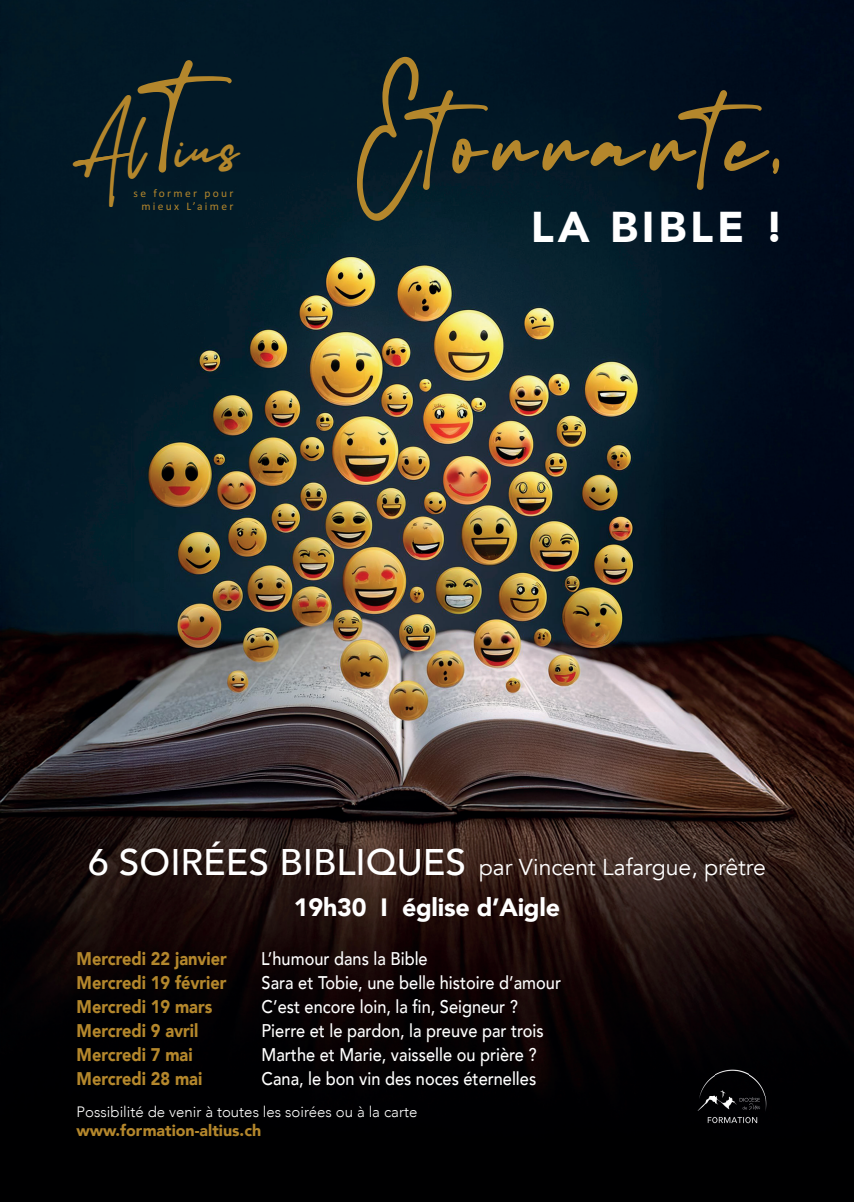
<style>
.page{position:relative;width:854px;height:1202px;background:#fff}
.page>*{position:absolute;margin:0;border:0;box-sizing:border-box;transform-origin:0 0}
.t1{font:72.1px "Maradona Signature";color:#b3862c}
.t2{font:64px "Maradona Signature";letter-spacing:.15em;color:#b4872c}
.t3{font:900 43px "Avenir";letter-spacing:.09em;color:#fff}
.t4{font:39.4px "Maradona Signature";color:#b3862c}
.t5{font:900 25px "Avenir";letter-spacing:-.01em;color:#fff}
.t6{font:23px "Avenir";color:#fff}
.t7{font:500 18.3px "Avenir";color:#fff;scale:.89 1}
.t8{font:900 18.3px "Avenir";color:#b4872c;scale:.89 1}
.t9{font:900 16px "Avenir";color:#b4872c}
.t10{font:300 15px "Avenir";color:#fff}
.t11{font:11.5px/13.8px "Calibri";letter-spacing:.2em;color:#b3862c;text-align:right}
.s1{font-weight:500;font-size:37px}
</style>
<div class="page">
<img style="left:0;top:0;width:853px;height:1202px">
<img style="left:681px;top:1061px;width:102px;height:71px">
<h1 class="t1" style="left:165px;top:78px;width:95px">t</h1>
<p class="t11" style="left:133px;top:186px;width:101px">se former pour mieux L’aimer</p>
<h3 class="t4" style="left:86px;top:126px;width:62px">Al</h3>
<h3 class="t4" style="left:177px;top:125px;width:63px">ius</h3>
<h2 class="t2" style="left:362px;top:111px;width:425px">Etonnante,</h2>
<h3 class="t3" style="left:530px;top:190px;width:254px">LA BIBLE !</h3>
<p class="t6" style="left:88px;top:854px;width:679px"><span class="s1">6 SOIRÉES BIBLIQUES</span> par Vincent Lafargue, prêtre</p>
<h3 class="t5" style="left:294px;top:886px;width:267px">19h30 I église d’Aigle</h3>
<p class="t8" style="left:77px;top:943px;width:170px">Mercredi 22 janvier</p>
<p class="t7" style="left:261px;top:943px;width:188px">L’humour dans la Bible</p>
<p class="t8" style="left:77px;top:967px;width:170px">Mercredi 19 février</p>
<p class="t7" style="left:261px;top:967px;width:338px">Sara et Tobie, une belle histoire d’amour</p>
<p class="t8" style="left:77px;top:991px;width:154px">Mercredi 19 mars</p>
<p class="t7" style="left:261px;top:991px;width:289px">C’est encore loin, la fin, Seigneur ?</p>
<p class="t8" style="left:77px;top:1015px;width:138px">Mercredi 9 avril</p>
<p class="t7" style="left:261px;top:1015px;width:318px">Pierre et le pardon, la preuve par trois</p>
<p class="t8" style="left:77px;top:1039px;width:132px">Mercredi 7 mai</p>
<p class="t7" style="left:261px;top:1039px;width:310px">Marthe et Marie, vaisselle ou prière ?</p>
<p class="t8" style="left:77px;top:1063px;width:143px">Mercredi 28 mai</p>
<p class="t7" style="left:261px;top:1063px;width:310px">Cana, le bon vin des noces éternelles</p>
<p class="t10" style="left:77px;top:1103px;width:342px">Possibilité de venir à toutes les soirées ou à la carte</p>
<p class="t9" style="left:77px;top:1116px;width:186px">www.formation-altius.ch</p>
</div>
